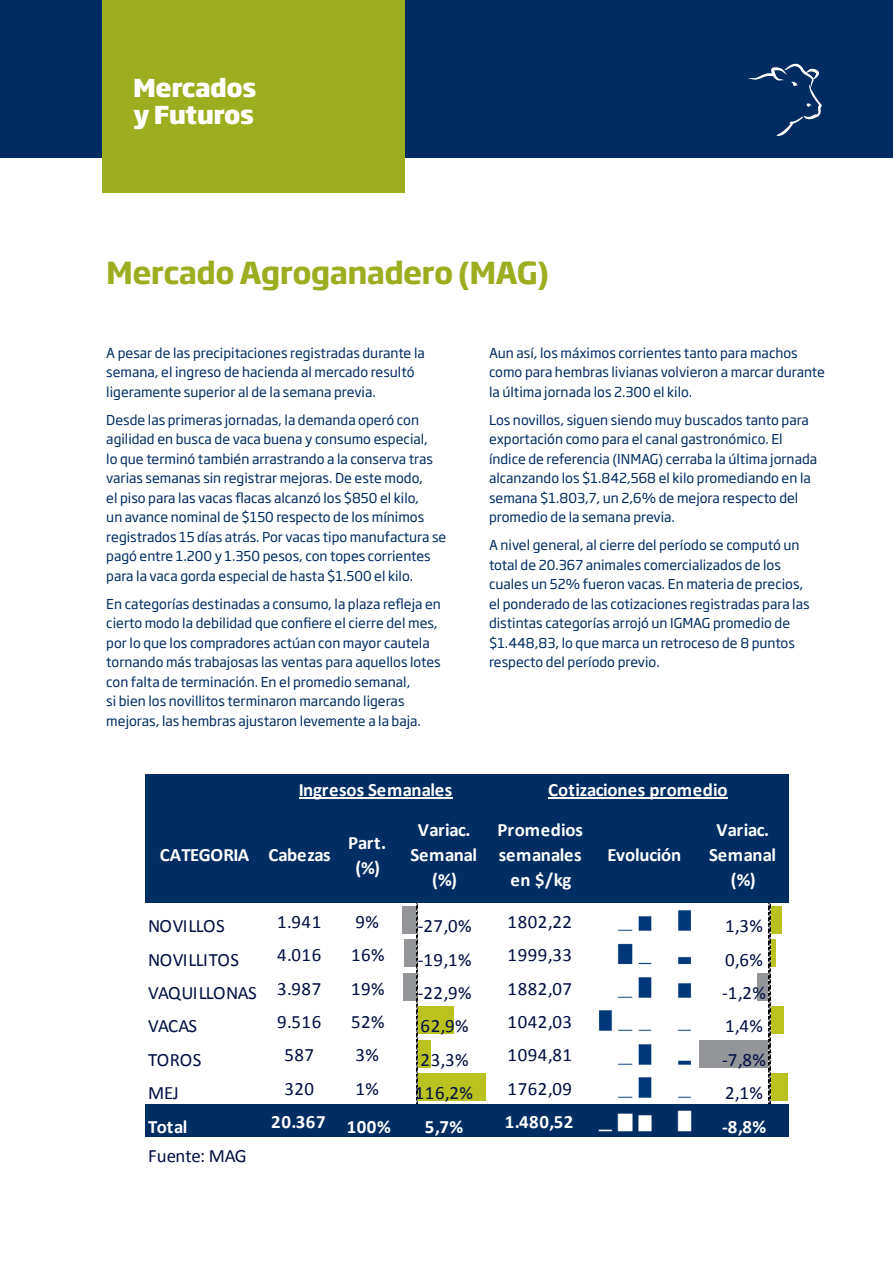
<style>
.page{position:relative;width:893px;height:1263px;background:#fff}
.page>*{position:absolute;margin:0;border:0;box-sizing:border-box;transform-origin:0 0}
.t1{font:700 30px "Soho Gothic Pro";letter-spacing:-.025em;color:#9dad20}
.t2{font:800 24.45px "Soho Gothic Pro";letter-spacing:-.02em;color:#fff}
.t3{font:700 18.9px/24.8px "Calibri";color:#fff;text-align:center}
.t4{font:18.9px "Calibri";letter-spacing:.03em;color:#000f44}
.t5{font:18.9px "Calibri";letter-spacing:-.03em;color:#000f44}
.t6{font:18.9px "Calibri";letter-spacing:-.025em;color:#000f44}
.t7{font:18.9px "Calibri";letter-spacing:-.01em;color:#000f44}
.t8{font:13.5px/19.5px "Soho Gothic Pro";color:#002c62}
</style>
<div class="page">
<div style="left:0;top:0;width:893px;height:157px;background:#002c62"></div>
<svg style="left:748px;top:64px;width:74px;height:73px"></svg>
<div style="left:102px;top:0;width:303px;height:193px;background:#9dad20"></div>
<div style="left:145px;top:774px;width:119px;height:32px;background:#002d62"></div>
<div style="left:263px;top:774px;width:527px;height:32px;background:#002d62"></div>
<hr style="left:789px;top:774px;width:1px;height:32px;background:#fff">
<div style="left:145px;top:804px;width:645px;height:101px;background:#002d62"></div>
<hr style="left:789px;top:804px;width:1px;height:101px;background:#fff">
<div style="left:145px;top:903px;width:645px;height:35px;background:#fff"></div>
<div style="left:402px;top:906px;width:14px;height:28px;background:#939598"></div>
<hr style="left:416px;top:903px;width:2px;height:34px;background:#bfbfbf">
<img style="left:618px;top:910px;width:74px;height:21px">
<div style="left:770px;top:906px;width:12px;height:28px;background:#b9c21f"></div>
<hr style="left:769px;top:903px;width:1px;height:34px;background:#bfbfbf">
<div style="left:405px;top:939px;width:11px;height:28px;background:#939598"></div>
<hr style="left:416px;top:937px;width:2px;height:33px;background:#bfbfbf">
<img style="left:617px;top:943px;width:75px;height:22px">
<div style="left:770px;top:939px;width:6px;height:28px;background:#b9c21f"></div>
<hr style="left:769px;top:937px;width:1px;height:33px;background:#bfbfbf">
<div style="left:403px;top:973px;width:13px;height:27px;background:#939598"></div>
<hr style="left:416px;top:970px;width:2px;height:33px;background:#bfbfbf">
<div style="left:757px;top:973px;width:12px;height:27px;background:#939598"></div>
<hr style="left:769px;top:970px;width:1px;height:33px;background:#bfbfbf">
<div style="left:418px;top:1006px;width:36px;height:28px;background:#b9c21f"></div>
<hr style="left:416px;top:1003px;width:2px;height:34px;background:#bfbfbf">
<img style="left:598px;top:1010px;width:94px;height:21px">
<div style="left:770px;top:1006px;width:13px;height:28px;background:#b9c21f"></div>
<hr style="left:769px;top:1003px;width:1px;height:34px;background:#bfbfbf">
<div style="left:418px;top:1040px;width:13px;height:27px;background:#b9c21f"></div>
<hr style="left:416px;top:1037px;width:2px;height:33px;background:#bfbfbf">
<div style="left:699px;top:1040px;width:70px;height:27px;background:#939598"></div>
<hr style="left:769px;top:1037px;width:1px;height:33px;background:#bfbfbf">
<div style="left:418px;top:1073px;width:68px;height:28px;background:#b9c21f"></div>
<hr style="left:416px;top:1070px;width:2px;height:33px;background:#bfbfbf">
<img style="left:618px;top:1077px;width:74px;height:21px">
<div style="left:770px;top:1073px;width:17px;height:28px;background:#b9c21f"></div>
<hr style="left:769px;top:1070px;width:1px;height:33px;background:#bfbfbf">
<div style="left:145px;top:1103px;width:645px;height:35px;background:#002d62"></div>
<hr style="left:789px;top:1103px;width:1px;height:35px;background:#fff">
<img style="left:598px;top:1110px;width:94px;height:22px">
<div style="left:145px;top:1137px;width:645px;height:30px;background:#fff"></div>
<hr style="left:299px;top:797px;width:153px;height:2px;background:#fff">
<hr style="left:548px;top:797px;width:180px;height:2px;background:#fff">
<p class="t2" style="left:133px;top:68px;width:125px">Mercados</p>
<p class="t2" style="left:133px;top:95px;width:122px">y Futuros</p>
<p class="t1" style="left:106px;top:249px;width:444px">Mercado Agroganadero (MAG)</p>
<p class="t8" style="left:106px;top:342px;width:320px">A pesar de las precipitaciones registradas durante la semana, el ingreso de hacienda al mercado resultó ligeramente superior al de la semana previa.</p>
<p class="t8" style="left:106px;top:409px;width:342px">Desde las primeras jornadas, la demanda operó con agilidad en busca de vaca buena y consumo especial,<br>lo que terminó también arrastrando a la conserva tras varias semanas sin registrar mejoras. De este modo,<br>el piso para las vacas flacas alcanzó los $850 el kilo,<br>un avance nominal de $150 respecto de los mínimos registrados 15 días atrás. Por vacas tipo manufactura se pagó entre 1.200 y 1.350 pesos, con topes corrientes para la vaca gorda especial de hasta $1.500 el kilo.</p>
<p class="t8" style="left:106px;top:593px;width:336px">En categorías destinadas a consumo, la plaza refleja en cierto modo la debilidad que confiere el cierre del mes, por lo que los compradores actúan con mayor cautela tornando más trabajosas las ventas para aquellos lotes con falta de terminación. En el promedio semanal,<br>si bien los novillitos terminaron marcando ligeras mejoras, las hembras ajustaron levemente a la baja.</p>
<p class="t8" style="left:489px;top:342px;width:337px">Aun así, los máximos corrientes tanto para machos como para hembras livianas volvieron a marcar durante la última jornada los 2.300 el kilo.</p>
<p class="t8" style="left:489px;top:409px;width:330px">Los novillos, siguen siendo muy buscados tanto para exportación como para el canal gastronómico. El índice de referencia (INMAG) cerraba la última jornada alcanzando los $1.842,568 el kilo promediando en la semana $1.803,7, un 2,6% de mejora respecto del promedio de la semana previa.</p>
<p class="t8" style="left:489px;top:535px;width:322px">A nivel general, al cierre del período se computó un total de 20.367 animales comercializados de los cuales un 52% fueron vacas. En materia de precios, el ponderado de las cotizaciones registradas para las distintas categorías arrojó un IGMAG promedio de $1.448,83, lo que marca un retroceso de 8 puntos respecto del período previo.</p>
<p class="t3" style="left:299px;top:776px;width:155px">Ingresos Semanales</p>
<p class="t3" style="left:548px;top:776px;width:181px">Cotizaciones promedio</p>
<p class="t3" style="left:160px;top:842px;width:173px">CATEGORIA Cabezas</p>
<p class="t3" style="left:348px;top:830px;width:40px">Part. (%)</p>
<p class="t3" style="left:410px;top:817px;width:68px">Variac.<br>Semanal (%)</p>
<p class="t3" style="left:497px;top:817px;width:87px">Promedios semanales en $/kg</p>
<p class="t3" style="left:608px;top:842px;width:75px">Evolución</p>
<p class="t3" style="left:709px;top:817px;width:68px">Variac.<br>Semanal (%)</p>
<p class="t5" style="left:148px;top:913px;width:78px">NOVILLOS</p>
<p class="t4" style="left:277px;top:908px;width:46px">1.941</p>
<p class="t4" style="left:355px;top:908px;width:25px">9%</p>
<p class="t4" style="left:418px;top:913px;width:55px">-27,0%</p>
<p class="t4" style="left:508px;top:908px;width:66px">1802,22</p>
<p class="t4" style="left:725px;top:913px;width:40px">1,3%</p>
<p class="t6" style="left:148px;top:946px;width:93px">NOVILLITOS</p>
<p class="t4" style="left:277px;top:942px;width:46px">4.016</p>
<p class="t4" style="left:351px;top:942px;width:35px">16%</p>
<p class="t4" style="left:418px;top:946px;width:55px">-19,1%</p>
<p class="t4" style="left:508px;top:942px;width:66px">1999,33</p>
<p class="t4" style="left:725px;top:946px;width:40px">0,6%</p>
<p class="t5" style="left:148px;top:979px;width:175px">VAQUILLONAS 3.987</p>
<p class="t4" style="left:351px;top:975px;width:35px">19%</p>
<p class="t4" style="left:418px;top:979px;width:55px">-22,9%</p>
<p class="t4" style="left:508px;top:975px;width:66px">1882,07</p>
<p class="t4" style="left:722px;top:979px;width:45px">-1,2%</p>
<p class="t4" style="left:148px;top:1013px;width:51px">VACAS</p>
<p class="t4" style="left:277px;top:1009px;width:46px">9.516</p>
<p class="t4" style="left:351px;top:1009px;width:35px">52%</p>
<p class="t4" style="left:421px;top:1013px;width:50px">62,9%</p>
<p class="t4" style="left:508px;top:1009px;width:66px">1042,03</p>
<p class="t4" style="left:725px;top:1013px;width:40px">1,4%</p>
<p class="t4" style="left:148px;top:1046px;width:55px">TOROS</p>
<p class="t4" style="left:284px;top:1042px;width:31px">587</p>
<p class="t4" style="left:355px;top:1042px;width:25px">3%</p>
<p class="t4" style="left:421px;top:1046px;width:50px">23,3%</p>
<p class="t4" style="left:508px;top:1042px;width:66px">1094,81</p>
<p class="t4" style="left:722px;top:1046px;width:45px">-7,8%</p>
<p class="t4" style="left:148px;top:1080px;width:32px">MEJ</p>
<p class="t4" style="left:284px;top:1075px;width:31px">320</p>
<p class="t4" style="left:355px;top:1075px;width:25px">1%</p>
<p class="t4" style="left:415px;top:1080px;width:60px">116,2%</p>
<p class="t4" style="left:508px;top:1075px;width:66px">1762,09</p>
<p class="t4" style="left:725px;top:1080px;width:40px">2,1%</p>
<p class="t3" style="left:148px;top:1113px;width:41px">Total</p>
<p class="t3" style="left:271px;top:1109px;width:121px">20.367 100%</p>
<p class="t3" style="left:425px;top:1113px;width:40px">5,7%</p>
<p class="t3" style="left:505px;top:1109px;width:70px">1.480,52</p>
<p class="t3" style="left:722px;top:1113px;width:46px">-8,8%</p>
<p class="t7" style="left:148px;top:1142px;width:100px">Fuente: MAG</p>
</div>
